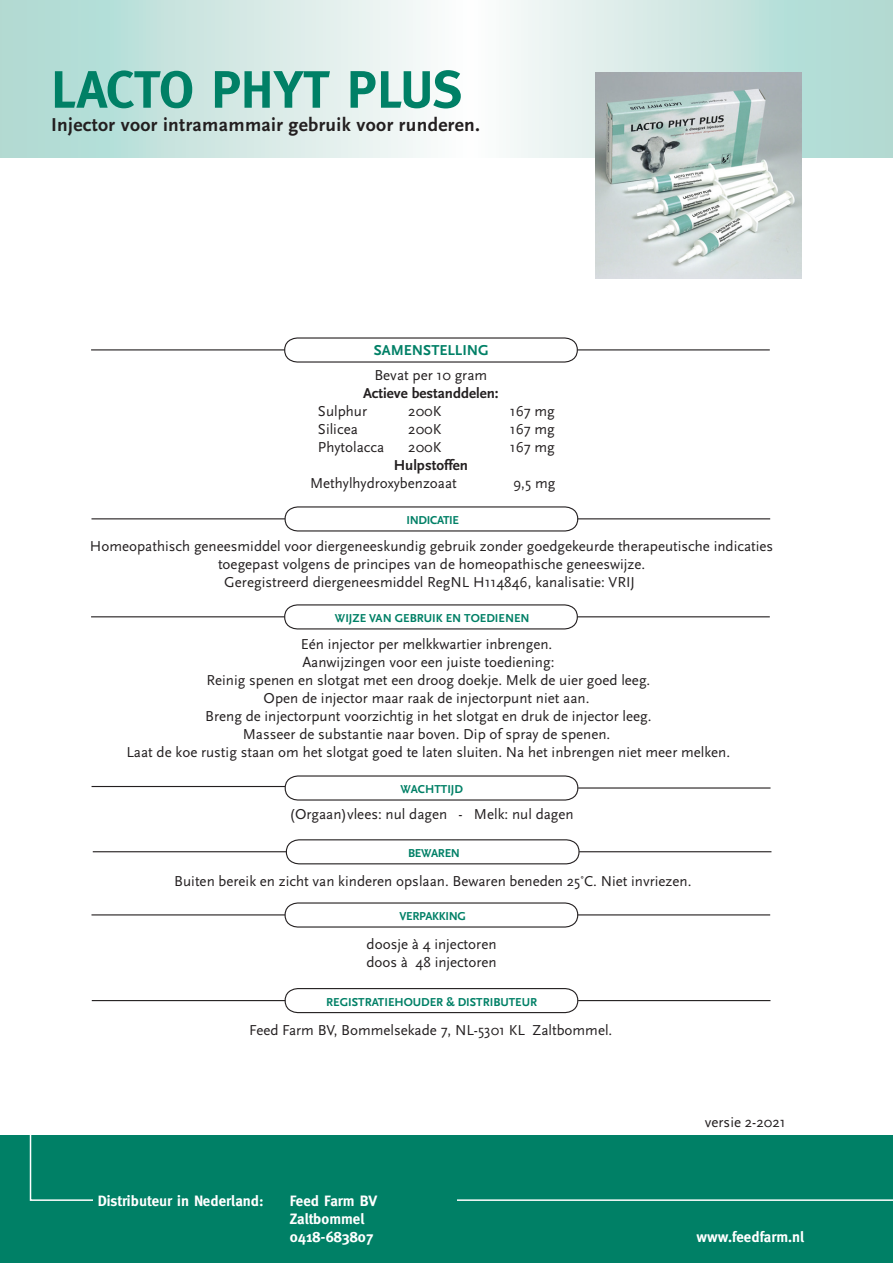
<style>
.page{position:relative;width:893px;height:1263px;background:#fff}
.page>*{position:absolute;margin:0;border:0;box-sizing:border-box;transform-origin:0 0}
.t1{font:700 52.5px "Meta";color:#008066}
.t2{font:700 19.5px "Scala Sans";letter-spacing:.02em;color:#231f20}
.t3{font:15px/18px "Scala Sans";color:#231f20}
.t4{font:700 15px "Meta";color:#fff}
.t5{font:700 15px "Scala Sans";color:#231f20}
.t6{font:700 15px "Scala Sans";color:#008066}
.t7{font:700 12px "Scala Sans";color:#008066}
.t8{font:700 12px "Scala Sans";letter-spacing:-.025em;color:#008066}
.s1{font-weight:700}
</style>
<div class="page">
<svg style="left:0;top:0;width:893px;height:157px"></svg>
<div style="left:0;top:1135px;width:893px;height:128px;background:#008066"></div>
<svg style="left:30px;top:1135px;width:863px;height:66px"></svg>
<div style="left:94px;top:1189px;width:363px;height:52px;background:#008066"></div>
<img style="left:595px;top:72px;width:207px;height:207px">
<hr style="left:92px;top:786px;width:193px;height:1px;background:#231f20">
<hr style="left:577px;top:349px;width:193px;height:1px;background:#231f20">
<svg style="left:284px;top:988px;width:295px;height:26px"></svg>
<hr style="left:92px;top:1000px;width:193px;height:1px;background:#231f20">
<hr style="left:578px;top:1000px;width:192px;height:1px;background:#231f20">
<svg style="left:285px;top:840px;width:295px;height:25px"></svg>
<hr style="left:93px;top:851px;width:193px;height:1px;background:#231f20">
<hr style="left:579px;top:851px;width:192px;height:1px;background:#231f20">
<svg style="left:284px;top:776px;width:295px;height:25px"></svg>
<hr style="left:578px;top:787px;width:192px;height:1px;background:#231f20">
<svg style="left:284px;top:903px;width:295px;height:25px"></svg>
<hr style="left:91px;top:914px;width:194px;height:1px;background:#231f20">
<hr style="left:578px;top:914px;width:192px;height:1px;background:#231f20">
<svg style="left:284px;top:605px;width:294px;height:25px"></svg>
<hr style="left:91px;top:616px;width:194px;height:1px;background:#231f20">
<hr style="left:577px;top:616px;width:193px;height:1px;background:#231f20">
<svg style="left:284px;top:338px;width:294px;height:25px"></svg>
<hr style="left:91px;top:349px;width:194px;height:1px;background:#231f20">
<svg style="left:284px;top:507px;width:295px;height:25px"></svg>
<hr style="left:91px;top:518px;width:194px;height:1px;background:#231f20">
<hr style="left:578px;top:518px;width:192px;height:1px;background:#231f20">
<p class="t1" style="left:51px;top:59px;width:413px">LACTO PHYT PLUS</p>
<p class="t2" style="left:51px;top:114px;width:431px">Injector voor intramammair gebruik voor runderen.</p>
<p class="t6" style="left:374px;top:342px;width:117px">SAMENSTELLING</p>
<p class="t3" style="left:374px;top:366px;width:114px">Bevat per 10 gram</p>
<p class="t5" style="left:363px;top:385px;width:137px">Actieve bestanddelen:</p>
<p class="t3" style="left:318px;top:402px;width:51px">Sulphur</p>
<p class="t3" style="left:408px;top:402px;width:35px">200K</p>
<p class="t3" style="left:510px;top:402px;width:47px">167 mg</p>
<p class="t3" style="left:318px;top:420px;width:41px">Silicea</p>
<p class="t3" style="left:408px;top:420px;width:35px">200K</p>
<p class="t3" style="left:510px;top:420px;width:47px">167 mg</p>
<p class="t3" style="left:318px;top:438px;width:68px">Phytolacca</p>
<p class="t3" style="left:408px;top:438px;width:35px">200K</p>
<p class="t3" style="left:510px;top:438px;width:47px">167 mg</p>
<p class="t3" style="left:310px;top:456px;width:159px;text-indent:84px"><span class="s1">Hulpstoffen<br></span>Methylhydroxybenzoaat</p>
<p class="t3" style="left:513px;top:474px;width:44px">9,5 mg</p>
<p class="t8" style="left:406px;top:514px;width:54px">INDICATIE</p>
<p class="t3" style="left:90px;top:538px;width:685px;text-align:center">Homeopathisch geneesmiddel voor diergeneeskundig gebruik zonder goedgekeurde therapeutische indicaties toegepast volgens de principes van de homeopathische geneeswijze.<br>Geregistreerd diergeneesmiddel RegNL H114846, kanalisatie: VRIJ</p>
<p class="t7" style="left:335px;top:612px;width:196px">WIJZE VAN GEBRUIK EN TOEDIENEN</p>
<p class="t3" style="left:127px;top:635px;width:605px;text-align:center">Eén injector per melkkwartier inbrengen.<br>Aanwijzingen voor een juiste toediening:<br>Reinig spenen en slotgat met een droog doekje. Melk de uier goed leeg.<br>Open de injector maar raak de injectorpunt niet aan.<br>Breng de injectorpunt voorzichtig in het slotgat en druk de injector leeg.<br>Masseer de substantie naar boven. Dip of spray de spenen.<br>Laat de koe rustig staan om het slotgat goed te laten sluiten. Na het inbrengen niet meer melken.</p>
<p class="t7" style="left:400px;top:783px;width:64px">WACHTTIJD</p>
<p class="t3" style="left:290px;top:805px;width:286px">(Orgaan)vlees: nul dagen - Melk: nul dagen</p>
<p class="t8" style="left:408px;top:847px;width:53px">BEWAREN</p>
<p class="t3" style="left:174px;top:872px;width:519px">Buiten bereik en zicht van kinderen opslaan. Bewaren beneden 25˚C. Niet invriezen.</p>
<p class="t8" style="left:399px;top:910px;width:68px">VERPAKKING</p>
<p class="t3" style="left:366px;top:935px;width:132px">doosje à 4 injectoren doos à 48 injectoren</p>
<p class="t7" style="left:326px;top:995px;width:212px">REGISTRATIEHOUDER &amp; DISTRIBUTEUR</p>
<p class="t3" style="left:249px;top:1021px;width:365px">Feed Farm BV, Bommelsekade 7, NL-5301 KL Zaltbommel.</p>
<p class="t3" style="left:705px;top:1114px;width:82px">versie 2-2021</p>
<p class="t4" style="left:98px;top:1192px;width:167px">Distributeur in Nederland:</p>
<p class="t4" style="left:290px;top:1192px;width:89px">Feed Farm BV</p>
<p class="t4" style="left:290px;top:1210px;width:76px">Zaltbommel</p>
<p class="t4" style="left:290px;top:1228px;width:86px">0418-683807</p>
<p class="t4" style="left:696px;top:1228px;width:109px">www.feedfarm.nl</p>
</div>
